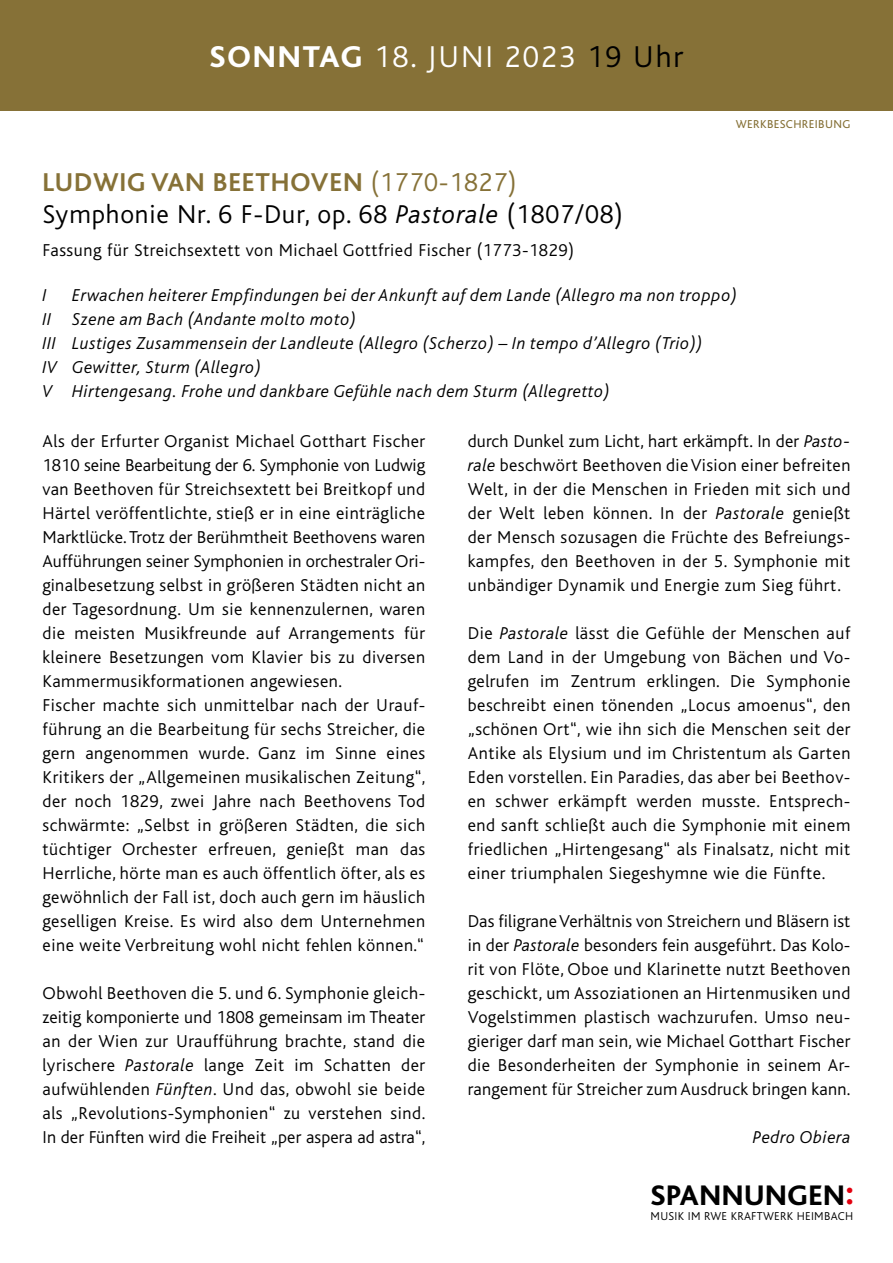
<style>
.page{position:relative;width:893px;height:1263px;background:#fff}
.page>*{position:absolute;margin:0;border:0;box-sizing:border-box;transform-origin:0 0}
.t1{font:300 31.5px "Bliss";letter-spacing:.06em;color:#fff}
.t2{font:800 29.7px "Bliss";letter-spacing:.02em;color:#000}
.t3{font:300 27px/32.4px "Bliss";letter-spacing:.03em;color:#000}
.t4{font:300 18px/24px "Bliss";letter-spacing:.03em;color:#000;text-align:justify}
.t5{font:italic 300 18px/24px "Bliss";letter-spacing:.03em;color:#000}
.t6{font:300 12px "Bliss";letter-spacing:.025em;color:#000}
.t7{font:12px "Bliss";letter-spacing:.03em;color:#867137}
.s1{font-weight:800}
.s2{color:#000}
.s3{font-weight:700;color:#867137}
.s4{color:#867137}
.s5{font-style:italic}
.s6{font-size:35.85px;color:#e3000f}
</style>
<div class="page">
<div style="left:0;top:0;width:893px;height:111px;background:#867137"></div>
<h1 class="t1" style="left:210px;top:40px;width:475px"><span class="s1">SONNTAG</span> 18. JUNI 2023 <span class="s2">19 Uhr</span></h1>
<p class="t7" style="left:736px;top:117px;width:116px">WERKBESCHREIBUNG</p>
<h3 class="t3" style="left:43px;top:166px;width:582px"><span class="s3">LUDWIG VAN BEETHOVEN</span> <span class="s4">(1770-1827)<br></span>Symphonie Nr. 6 F-Dur, op. 68 <span class="s5">Pastorale</span> (1807/08)</h3>
<p class="t4" style="left:43px;top:239px;width:533px">Fassung für Streichsextett von Michael Gottfried Fischer (1773-1829)</p>
<p class="t5" style="left:43px;top:283px;width:6px">I</p>
<p class="t5" style="left:43px;top:283px;width:696px;text-indent:30px">Erwachen heiterer Empfindungen bei der Ankunft auf dem Lande (Allegro ma non troppo)<br>II Szene am Bach (Andante molto moto)<br>III Lustiges Zusammensein der Landleute (Allegro (Scherzo) – In tempo d’Allegro (Trio))<br>IV Gewitter, Sturm (Allegro)<br>V Hirtengesang. Frohe und dankbare Gefühle nach dem Sturm (Allegretto)</p>
<p class="t4" style="left:43px;top:430px;width:384px;text-align:left">Als der Erfurter Organist Michael Gotthart Fischer 1810 seine Bearbeitung der 6. Symphonie von Ludwig van Beethoven für Streichsextett bei Breitkopf und Härtel veröffentlichte, stieß er in eine einträgliche Marktlücke. Trotz der Berühmtheit Beethovens waren Aufführungen seiner Symphonien in orchestraler Ori&shy;ginalbesetzung selbst in größeren Städten nicht an der Tagesordnung. Um sie kennenzulernen, waren die meisten Musikfreunde auf Arrangements für kleinere Besetzungen vom Klavier bis zu diversen Kammermusikformationen angewiesen.<br>Fischer machte sich unmittelbar nach der Urauf&shy;führung an die Bearbeitung für sechs Streicher, die gern angenommen wurde. Ganz im Sinne eines Kritikers der „Allgemeinen musikalischen Zeitung“, der noch 1829, zwei Jahre nach Beethovens Tod schwärmte: „Selbst in größeren Städten, die sich tüchtiger Orchester erfreuen, genießt man das Herrliche, hörte man es auch öffentlich öfter, als es gewöhnlich der Fall ist, doch auch gern im häuslich geselligen Kreise. Es wird also dem Unternehmen eine weite Verbreitung wohl nicht fehlen können.“</p>
<p class="t4" style="left:43px;top:982px;width:384px">Obwohl Beethoven die 5. und 6. Symphonie gleich&shy;zeitig komponierte und 1808 gemeinsam im Theater an der Wien zur Uraufführung brachte, stand die lyrischere <span class="s5">Pastorale</span> lange Zeit im Schatten der aufwühlenden <span class="s5">Fünften</span>. Und das, obwohl sie beide als „Revolutions-Symphonien“ zu verstehen sind.<br>In der Fünften wird die Freiheit „per aspera ad astra“,</p>
<p class="t4" style="left:468px;top:430px;width:384px">durch Dunkel zum Licht, hart erkämpft. In der <span class="s5">Pasto&shy;rale</span> beschwört Beethoven die Vision einer befreiten Welt, in der die Menschen in Frieden mit sich und der Welt leben können. In der <span class="s5">Pastorale</span> genießt der Mensch sozusagen die Früchte des Befreiungs&shy;kampfes, den Beethoven in der 5. Symphonie mit unbändiger Dynamik und Energie zum Sieg führt.</p>
<p class="t4" style="left:468px;top:622px;width:384px">Die <span class="s5">Pastorale</span> lässt die Gefühle der Menschen auf dem Land in der Umgebung von Bächen und Vo&shy;gelrufen im Zentrum erklingen. Die Symphonie beschreibt einen tönenden „Locus amoenus“, den „schönen Ort“, wie ihn sich die Menschen seit der Antike als Elysium und im Christentum als Garten Eden vorstellen. Ein Paradies, das aber bei Beethov&shy;en schwer erkämpft werden musste. Entsprech&shy;end sanft schließt auch die Symphonie mit einem friedlichen „Hirtengesang“ als Finalsatz, nicht mit einer triumphalen Siegeshymne wie die Fünfte.</p>
<p class="t4" style="left:468px;top:910px;width:384px">Das filigrane Verhältnis von Streichern und Bläsern ist in der <span class="s5">Pastorale</span> besonders fein ausgeführt. Das Kolo&shy;rit von Flöte, Oboe und Klarinette nutzt Beethoven geschickt, um Assoziationen an Hirtenmusiken und Vogelstimmen plastisch wachzurufen. Umso neu&shy;gieriger darf man sein, wie Michael Gotthart Fischer die Besonderheiten der Symphonie in seinem Ar&shy;rangement für Streicher zum Ausdruck bringen kann.</p>
<p class="t5" style="left:753px;top:1126px;width:99px">Pedro Obiera</p>
<h2 class="t2" style="left:651px;top:1180px;width:205px">SPANNUNGEN<span class="s6">:</span></h2>
<p class="t6" style="left:651px;top:1209px;width:204px">MUSIK IM RWE KRAFTWERK HEIMBACH</p>
</div>
